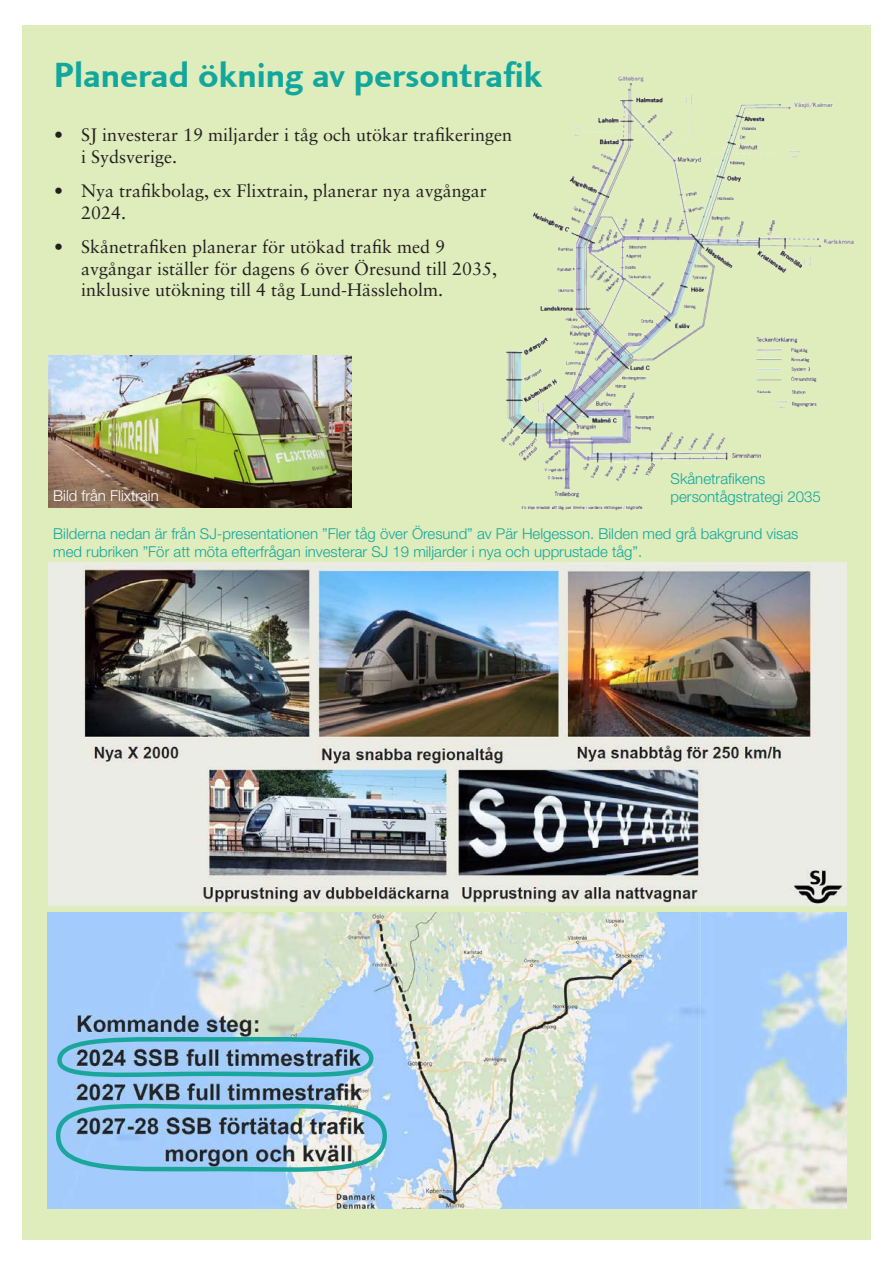
<style>
.page{position:relative;width:893px;height:1263px;background:#fff}
.page>*{position:absolute;margin:0;border:0;box-sizing:border-box;transform-origin:0 0}
.t1{font:36px "Charlotte Sans Bold LET";color:#12a79d}
.t2{font:18px/21.6px "Sabon LT Std";color:#231f20}
.t3{font:300 15px/18px "Helvetica Neue LT Std";color:#12a79d}
.t4{font:300 15px "Helvetica Neue LT Std";color:#fff}
</style>
<div class="page">
<div style="left:22px;top:26px;width:848px;height:1213px;background:#dfecbc"></div>
<img style="left:48px;top:562px;width:798px;height:204px">
<img style="left:48px;top:912px;width:798px;height:297px">
<img style="left:48px;top:766px;width:798px;height:139px">
<img style="left:48px;top:356px;width:303px;height:151px">
<img style="left:501px;top:75px;width:353px;height:436px">
<img style="left:58px;top:1098px;width:327px;height:79px">
<svg style="left:55px;top:1035px;width:317px;height:45px;background:#77adc9"></svg>
<p class="t1" style="left:54px;top:54px;width:490px">Planerad ökning av persontrafik</p>
<p class="t2" style="left:81px;top:124px;width:433px;text-indent:-27px">• SJ investerar 19 miljarder i tåg och utökar trafikeringen i Sydsverige.</p>
<p class="t2" style="left:81px;top:180px;width:407px;text-indent:-27px">• Nya trafikbolag, ex Flixtrain, planerar nya avgångar<br>2024.</p>
<p class="t2" style="left:81px;top:236px;width:418px;text-indent:-27px">• Skånetrafiken planerar för utökad trafik med 9 avgångar iställer för dagens 6 över Öresund till 2035, inklusive utökning till 4 tåg Lund-Hässleholm.</p>
<p class="t4" style="left:53px;top:486px;width:107px">Bild från Flixtrain</p>
<p class="t3" style="left:671px;top:469px;width:152px">Skånetrafikens persontågstrategi 2035</p>
<p class="t3" style="left:53px;top:524px;width:747px">Bilderna nedan är från SJ-presentationen ”Fler tåg över Öresund” av Pär Helgesson. Bilden med grå bakgrund visas med rubriken ”För att möta efterfrågan investerar SJ 19 miljarder i nya och upprustade tåg”.</p>
</div>
